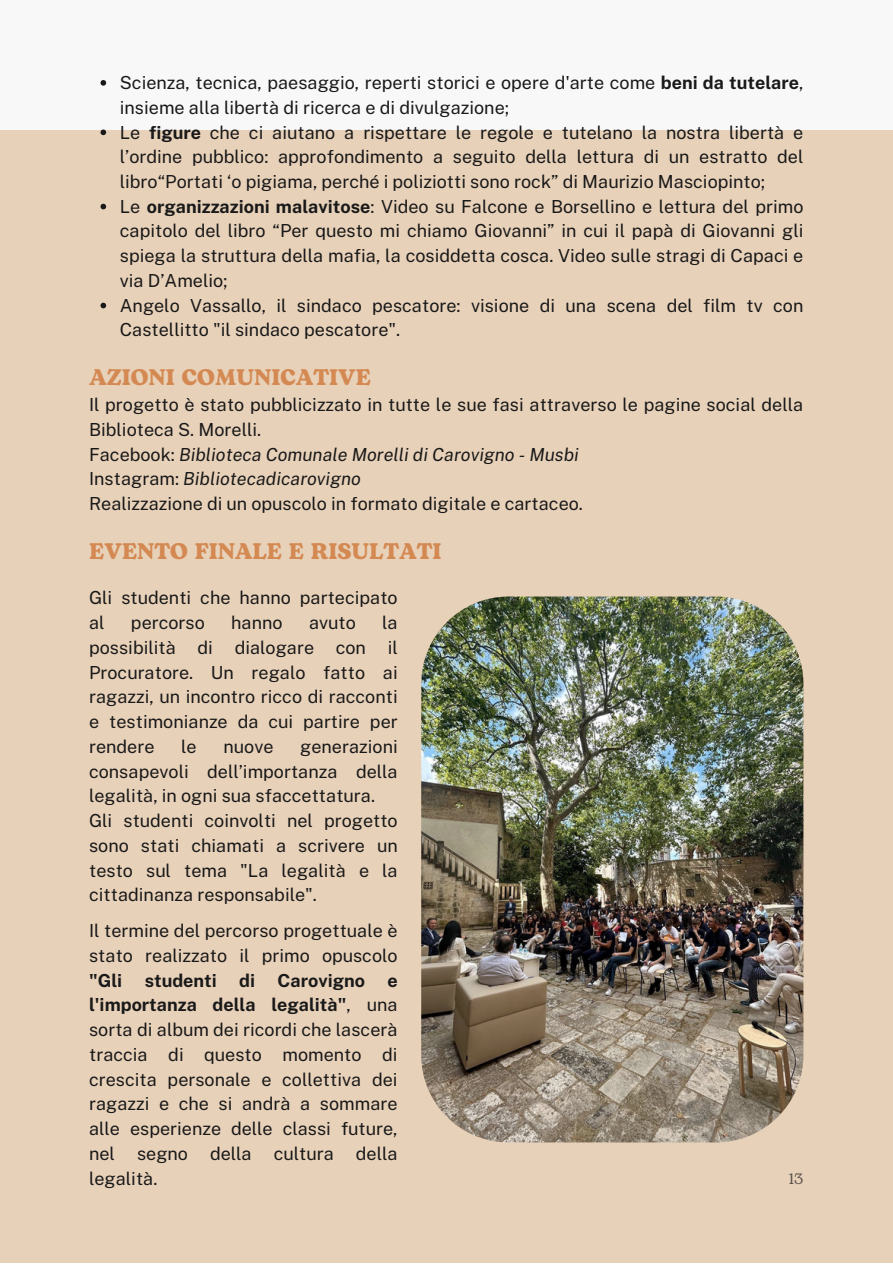
<style>
.page{position:relative;width:893px;height:1264px;background:#fff}
.page>*{position:absolute;margin:0;border:0;box-sizing:border-box;transform-origin:0 0}
.t1{font:700 22.5px "Bogart";color:#d48952}
.t2{font:18px/24.8px "Public Sans";color:#191919;text-align:justify}
.t3{font:italic 18px "Public Sans";color:#191919}
.t4{font:15px "Bogart";color:#58514a}
.s1{font-weight:700}
.s2{font-style:normal}
</style>
<div class="page">
<div style="left:0;top:0;width:892px;height:1262px;background:#e8d1b9"></div>
<div style="left:0;top:0;width:892px;height:130px;background:#f8f8f8"></div>
<img style="left:421px;top:596px;width:382px;height:546px;border-radius:87px">
<svg style="left:100px;top:80px;width:6px;height:6px"></svg>
<svg style="left:100px;top:129px;width:6px;height:6px"></svg>
<svg style="left:100px;top:204px;width:6px;height:5px"></svg>
<svg style="left:100px;top:303px;width:6px;height:5px"></svg>
<p class="t2" style="left:120px;top:70px;width:685px">Scienza, tecnica, paesaggio, reperti storici e opere d'arte come <span class="s1">beni da tutelare</span>, insieme alla libertà di ricerca e di divulgazione;</p>
<p class="t2" style="left:120px;top:120px;width:685px">Le <span class="s1">figure</span> che ci aiutano a rispettare le regole e tutelano la nostra libertà e l’ordine pubblico: approfondimento a seguito della lettura di un estratto del libro“Portati ‘o pigiama, perché i poliziotti sono rock” di Maurizio Masciopinto;</p>
<p class="t2" style="left:120px;top:194px;width:685px">Le <span class="s1">organizzazioni malavitose</span>: Video su Falcone e Borsellino e lettura del primo capitolo del libro “Per questo mi chiamo Giovanni” in cui il papà di Giovanni gli spiega la struttura della mafia, la cosiddetta cosca. Video sulle stragi di Capaci e via D’Amelio;</p>
<p class="t2" style="left:120px;top:293px;width:685px">Angelo Vassallo, il sindaco pescatore: visione di una scena del film tv con<br>Castellitto "il sindaco pescatore".</p>
<p class="t1" style="left:89px;top:361px;width:283px">AZIONI COMUNICATIVE</p>
<p class="t2" style="left:89px;top:392px;width:715px">Il progetto è stato pubblicizzato in tutte le sue fasi attraverso le pagine social della<br>Biblioteca S. Morelli.</p>
<p class="t3" style="left:89px;top:443px;width:491px"><span class="s2">Facebook:</span> Biblioteca Comunale Morelli di Carovigno - Musbi</p>
<p class="t3" style="left:89px;top:468px;width:273px"><span class="s2">Instagram:</span> Bibliotecadicarovigno</p>
<p class="t2" style="left:89px;top:491px;width:495px">Realizzazione di un opuscolo in formato digitale e cartaceo.</p>
<p class="t1" style="left:89px;top:535px;width:354px">EVENTO FINALE E RISULTATI</p>
<p class="t2" style="left:89px;top:585px;width:310px">Gli studenti che hanno partecipato al</p>
<p class="t2" style="left:89px;top:610px;width:310px;text-indent:293px">la possibilità di dialogare con il Procuratore. Un regalo fatto ai ragazzi, un incontro ricco di racconti e testimonianze da cui partire per rendere</p>
<p class="t2" style="left:131px;top:610px;width:75px">percorso</p>
<p class="t2" style="left:231px;top:610px;width:53px">hanno</p>
<p class="t2" style="left:309px;top:610px;width:48px">avuto</p>
<p class="t2" style="left:181px;top:734px;width:17px">le</p>
<p class="t2" style="left:223px;top:734px;width:51px">nuove</p>
<p class="t2" style="left:89px;top:734px;width:310px;text-indent:211px">generazioni consapevoli dell’importanza della legalità, in ogni sua sfaccettatura.</p>
<p class="t2" style="left:89px;top:808px;width:310px">Gli studenti coinvolti nel progetto sono stati chiamati a scrivere un testo sul tema "La legalità e la cittadinanza responsabile".</p>
<p class="t2" style="left:89px;top:918px;width:310px">Il termine del percorso progettuale è stato realizzato il primo opuscolo <span class="s1">"Gli studenti di Carovigno e l'importanza della legalità"</span>, una sorta di album dei ricordi che lascerà traccia di questo momento di crescita personale e collettiva dei ragazzi e che si andrà a sommare alle esperienze delle classi future, nel segno della cultura della legalità.</p>
<p class="t4" style="left:788px;top:1168px;width:16px">13</p>
</div>
